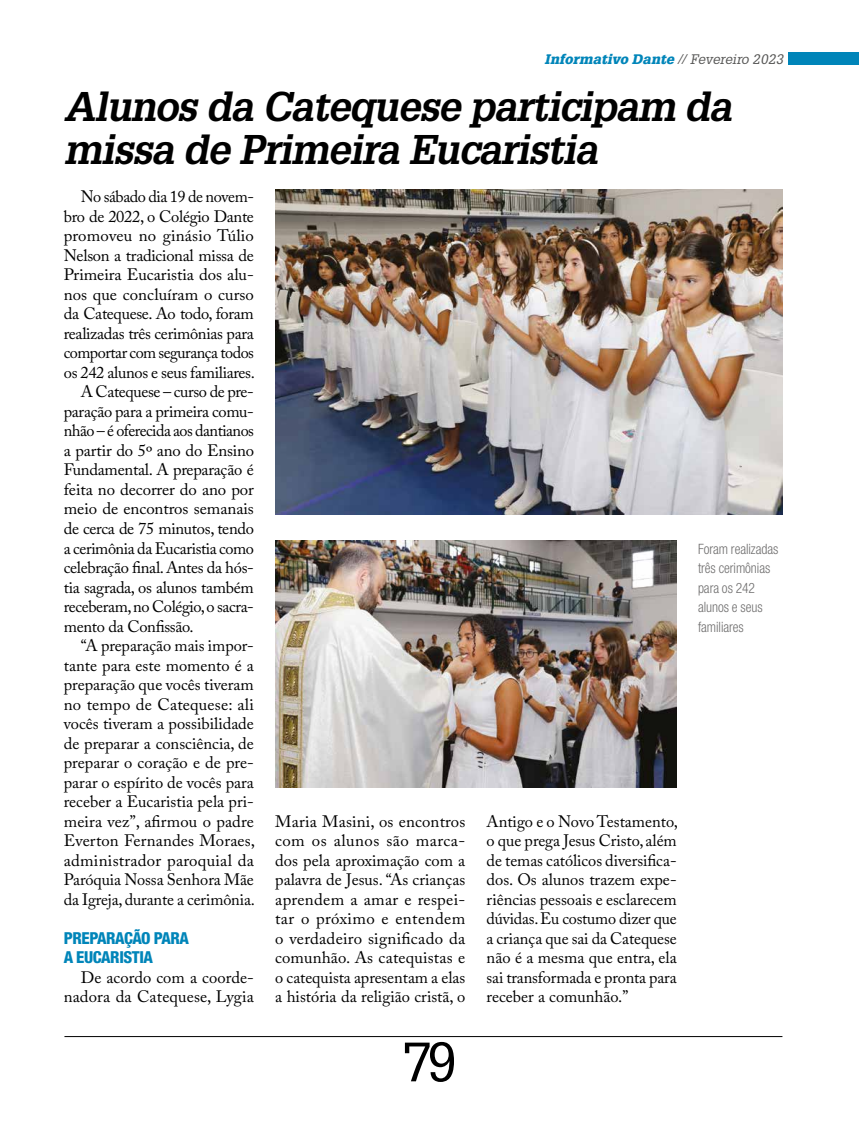
<style>
.page{position:relative;width:859px;height:1132px;background:#fff}
.page>*{position:absolute;margin:0;border:0;box-sizing:border-box;transform-origin:0 0}
.t1{font:54px "Glypha LT Std";color:#000}
.t2{font:italic 700 40.5px/42px "Glypha LT Std";letter-spacing:-.03em;color:#000}
.t3{font:16.5px/19.5px "Adobe Caslon Pro";letter-spacing:-.005em;color:#000;text-align:justify}
.t4{font:16.5px "Adobe Caslon Pro";letter-spacing:-.025em;color:#000}
.t5{font:16.5px "Adobe Caslon Pro";letter-spacing:-.03em;color:#000}
.t6{font:800 condensed 16.5px/19.5px "Helvetica Neue LT Std";letter-spacing:-.025em;color:#0085b9}
.t7{font:16.5px "Adobe Caslon Pro";letter-spacing:.015em;color:#000}
.t8{font:300 condensed 14.25px/19.5px "Helvetica Neue LT Std";letter-spacing:-.005em;color:#706f6f;scale:.95 1}
.t9{font:italic 900 13.5px "Glypha LT Std";letter-spacing:.01em;color:#0085b9}
.s1{font-weight:400;color:#575756}
</style>
<div class="page">
<hr style="left:64px;top:1035px;width:718px;height:1px;background:#000">
<div style="left:788px;top:52px;width:71px;height:13px;background:#0085b9"></div>
<img style="left:275px;top:189px;width:507px;height:325px">
<img style="left:275px;top:540px;width:402px;height:247px">
<p class="t9" style="left:545px;top:51px;width:240px">Informativo Dante <span class="s1">// Fevereiro 2023</span></p>
<h2 class="t2" style="left:64px;top:86px;width:670px">Alunos da Catequese participam da missa de Primeira Eucaristia</h2>
<p class="t4" style="left:81px;top:187px;width:175px">No sábado dia 19 de novem-</p>
<p class="t3" style="left:64px;top:206px;width:192px">bro de 2022, o Colégio Dante</p>
<p class="t3" style="left:64px;top:226px;width:192px">promoveu no ginásio Túlio</p>
<p class="t3" style="left:64px;top:245px;width:192px">Nelson a tradicional missa de</p>
<p class="t3" style="left:64px;top:265px;width:192px">Primeira Eucaristia dos alu-</p>
<p class="t3" style="left:64px;top:284px;width:192px">nos que concluíram o curso</p>
<p class="t3" style="left:64px;top:304px;width:192px">da Catequese. Ao todo, foram</p>
<p class="t3" style="left:64px;top:323px;width:192px">realizadas três cerimônias para</p>
<p class="t5" style="left:64px;top:343px;width:192px">comportar com segurança todos</p>
<p class="t3" style="left:64px;top:362px;width:193px">os 242 alunos e seus familiares.</p>
<p class="t4" style="left:81px;top:382px;width:175px">A Catequese – curso de pre-</p>
<p class="t3" style="left:64px;top:401px;width:192px">paração para a primeira comu-</p>
<p class="t5" style="left:64px;top:421px;width:192px">nhão – é oferecida aos dantianos</p>
<p class="t3" style="left:64px;top:440px;width:192px">a partir do 5º ano do Ensino</p>
<p class="t3" style="left:64px;top:460px;width:192px">Fundamental. A preparação é</p>
<p class="t3" style="left:64px;top:479px;width:192px">feita no decorrer do ano por</p>
<p class="t3" style="left:64px;top:499px;width:192px">meio de encontros semanais</p>
<p class="t3" style="left:64px;top:518px;width:192px">de cerca de 75 minutos, tendo</p>
<p class="t4" style="left:64px;top:538px;width:192px">a cerimônia da Eucaristia como</p>
<p class="t3" style="left:64px;top:557px;width:192px">celebração final. Antes da hós-</p>
<p class="t3" style="left:64px;top:577px;width:192px">tia sagrada, os alunos também</p>
<p class="t4" style="left:64px;top:596px;width:192px">receberam, no Colégio, o sacra-</p>
<p class="t3" style="left:64px;top:616px;width:131px">mento da Confissão.</p>
<p class="t3" style="left:81px;top:635px;width:175px">“A preparação mais impor-</p>
<p class="t3" style="left:64px;top:655px;width:192px">tante para este momento é a</p>
<p class="t3" style="left:64px;top:674px;width:192px">preparação que vocês tiveram</p>
<p class="t3" style="left:64px;top:694px;width:192px">no tempo de Catequese: ali</p>
<p class="t3" style="left:64px;top:713px;width:192px">vocês tiveram a possibilidade</p>
<p class="t3" style="left:64px;top:733px;width:192px">de preparar a consciência, de</p>
<p class="t3" style="left:64px;top:752px;width:192px">preparar o coração e de pre-</p>
<p class="t3" style="left:64px;top:772px;width:192px">parar o espírito de vocês para</p>
<p class="t3" style="left:64px;top:791px;width:192px">receber a Eucaristia pela pri-</p>
<p class="t3" style="left:64px;top:811px;width:192px">meira vez”, afirmou o padre</p>
<p class="t3" style="left:64px;top:830px;width:193px">Everton Fernandes Moraes,</p>
<p class="t7" style="left:64px;top:850px;width:192px">administrador paroquial da</p>
<p class="t3" style="left:64px;top:869px;width:192px">Paróquia Nossa Senhora Mãe</p>
<p class="t3" style="left:64px;top:889px;width:193px">da Igreja, durante a cerimônia.</p>
<p class="t6" style="left:64px;top:927px;width:127px">PREPARAÇÃO PARA<br>A EUCARISTIA</p>
<p class="t3" style="left:64px;top:967px;width:192px;text-align:right">De acordo com a coorde&shy;nadora da Catequese, Lygia</p>
<p class="t8" style="left:698px;top:538px;width:86px">Foram realizadas três cerimônias para os 242 alunos e seus familiares</p>
<p class="t3" style="left:275px;top:811px;width:192px">Maria Masini, os encontros com os alunos são marca&shy;dos pela aproximação com a palavra de Jesus. “As crianças aprendem a amar e respei&shy;tar o próximo e entendem o verdadeiro significado da comunhão. As catequistas e o catequista apresentam a elas a história da religião cristã, o</p>
<p class="t3" style="left:487px;top:811px;width:193px">Antigo e o Novo Testamento, o que prega Jesus Cristo, além de temas católicos diversifica&shy;dos. Os alunos trazem expe&shy;riências pessoais e esclarecem dúvidas. Eu costumo dizer que a criança que sai da Catequese não é a mesma que entra, ela sai transformada e pronta para receber a comunhão.”</p>
<h1 class="t1" style="left:402px;top:1029px;width:57px">79</h1>
</div>
